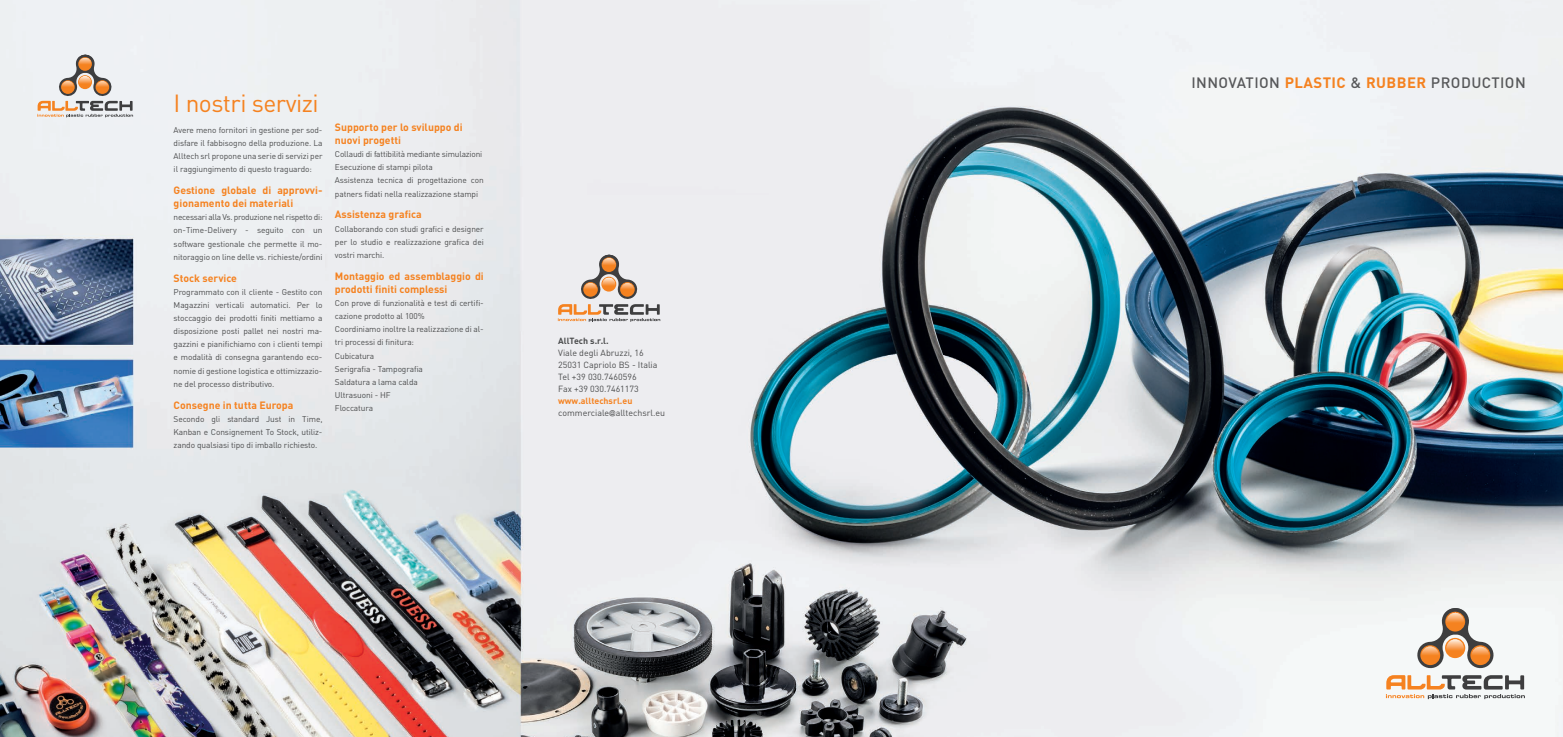
<style>
.page{position:relative;width:1563px;height:737px;background:#fff}
.page>*{position:absolute;margin:0;border:0;box-sizing:border-box;transform-origin:0 0}
.t1{font:24.5px "DINOT";letter-spacing:-.02em;color:#f58220}
.t2{font:500 14.88px "DINOT";letter-spacing:.03em;color:#57585a}
.t3{font:700 10.5px/13.1px "DINOT";color:#f58220}
.t4{font:8.84px "DINOT";color:#4b4c4d}
.t5{font:700 8.84px "DINOT";color:#f58220}
.t6{font:700 8.84px "DINOT";color:#4b4c4d}
.t7{font:8.31px/13.1px "DINOT";letter-spacing:-.01em;color:#4b4c4d;text-align:justify}
.t8{font:8.31px "DINOT";letter-spacing:-.03em;color:#4b4c4d}
.s1{font-family:"Arial";font-size:6.48px}
.s2{font-weight:700;color:#f58220}
</style>
<div class="page">
<img style="left:0;top:0;width:1563px;height:737px">
<svg style="left:37px;top:53px;width:96px;height:64px;background:#d6cbc2"></svg>
<svg style="left:1386px;top:608px;width:139px;height:91px"></svg>
<svg style="left:558px;top:253px;width:102px;height:69px;background:#d6c8bf"></svg>
<p class="t1" style="left:174px;top:86px;width:147px">I nostri servizi</p>
<p class="t7" style="left:174px;top:123px;width:150px">Avere meno fornitori in gestione per sod&shy;disfare il fabbisogno della produzione. La Alltech srl propone una serie di servizi per il raggiungimento di questo traguardo:</p>
<p class="t3" style="left:174px;top:183px;width:150px">Gestione globale di approvvi&shy;gionamento dei materiali</p>
<p class="t8" style="left:174px;top:212px;width:150px">necessari alla Vs. produzione nel rispetto di:</p>
<p class="t7" style="left:174px;top:223px;width:150px">on-Time-Delivery - seguito con un software gestionale che permette il mo&shy;nitoraggio on line delle vs. richieste/ordini</p>
<p class="t3" style="left:174px;top:271px;width:65px">Stock service</p>
<p class="t7" style="left:174px;top:285px;width:150px">Programmato con il cliente - Gestito con Magazzini verticali automatici. Per lo stoccaggio dei prodotti finiti mettiamo a disposizione posti pallet nei nostri ma&shy;gazzini e pianifichiamo con i clienti tempi e modalità di consegna garantendo eco&shy;nomie di gestione logistica e ottimizzazio&shy;ne del processo distributivo.</p>
<p class="t3" style="left:174px;top:398px;width:121px">Consegne in tutta Europa</p>
<p class="t7" style="left:174px;top:412px;width:150px">Secondo gli standard Just in Time, Kanban e Consignement To Stock, utiliz&shy;zando qualsiasi tipo di imballo richiesto.</p>
<p class="t3" style="left:335px;top:120px;width:129px">Supporto per lo sviluppo di nuovi progetti</p>
<p class="t7" style="left:335px;top:147px;width:149px">Collaudi di fattibilità mediante simulazioni</p>
<p class="t7" style="left:335px;top:160px;width:99px">Esecuzione di stampi pilota</p>
<p class="t7" style="left:335px;top:173px;width:150px">Assistenza tecnica di progettazione con patners fidati nella realizzazione stampi</p>
<p class="t3" style="left:335px;top:208px;width:88px">Assistenza grafica</p>
<p class="t7" style="left:335px;top:222px;width:150px">Collaborando con studi grafici e designer per lo studio e realizzazione grafica dei vostri marchi.</p>
<p class="t3" style="left:335px;top:269px;width:150px">Montaggio ed assemblaggio di prodotti finiti complessi</p>
<p class="t7" style="left:335px;top:296px;width:150px">Con prove di funzionalità e test di certifi&shy;cazione prodotto al 100%</p>
<p class="t7" style="left:335px;top:322px;width:150px">Coordiniamo inoltre la realizzazione di al&shy;tri processi di finitura:</p>
<p class="t7" style="left:335px;top:348px;width:41px">Cubicatura</p>
<p class="t7" style="left:335px;top:362px;width:90px">Serigrafia - Tampografia</p>
<p class="t7" style="left:335px;top:375px;width:84px">Saldatura a lama calda</p>
<p class="t7" style="left:335px;top:388px;width:57px">Ultrasuoni - HF</p>
<p class="t7" style="left:335px;top:401px;width:40px">Floccatura</p>
<p class="t6" style="left:558px;top:334px;width:52px">AllTech s.r.l.</p>
<p class="t4" style="left:558px;top:347px;width:87px">Viale degli Abruzzi, 16</p>
<p class="t4" style="left:558px;top:359px;width:101px">25031 Capriolo BS - Italia</p>
<p class="t4" style="left:558px;top:371px;width:80px">Tel +39 030.7460596</p>
<p class="t4" style="left:558px;top:383px;width:82px">Fax +39 030.7461173</p>
<p class="t5" style="left:558px;top:395px;width:76px">www.alltechsrl.eu</p>
<p class="t4" style="left:558px;top:407px;width:109px">commerciale<span class="s1">@</span>alltechsrl.eu</p>
<p class="t2" style="left:1191px;top:73px;width:336px">INNOVATION <span class="s2">PLASTIC</span> &amp; <span class="s2">RUBBER</span> PRODUCTION</p>
</div>
